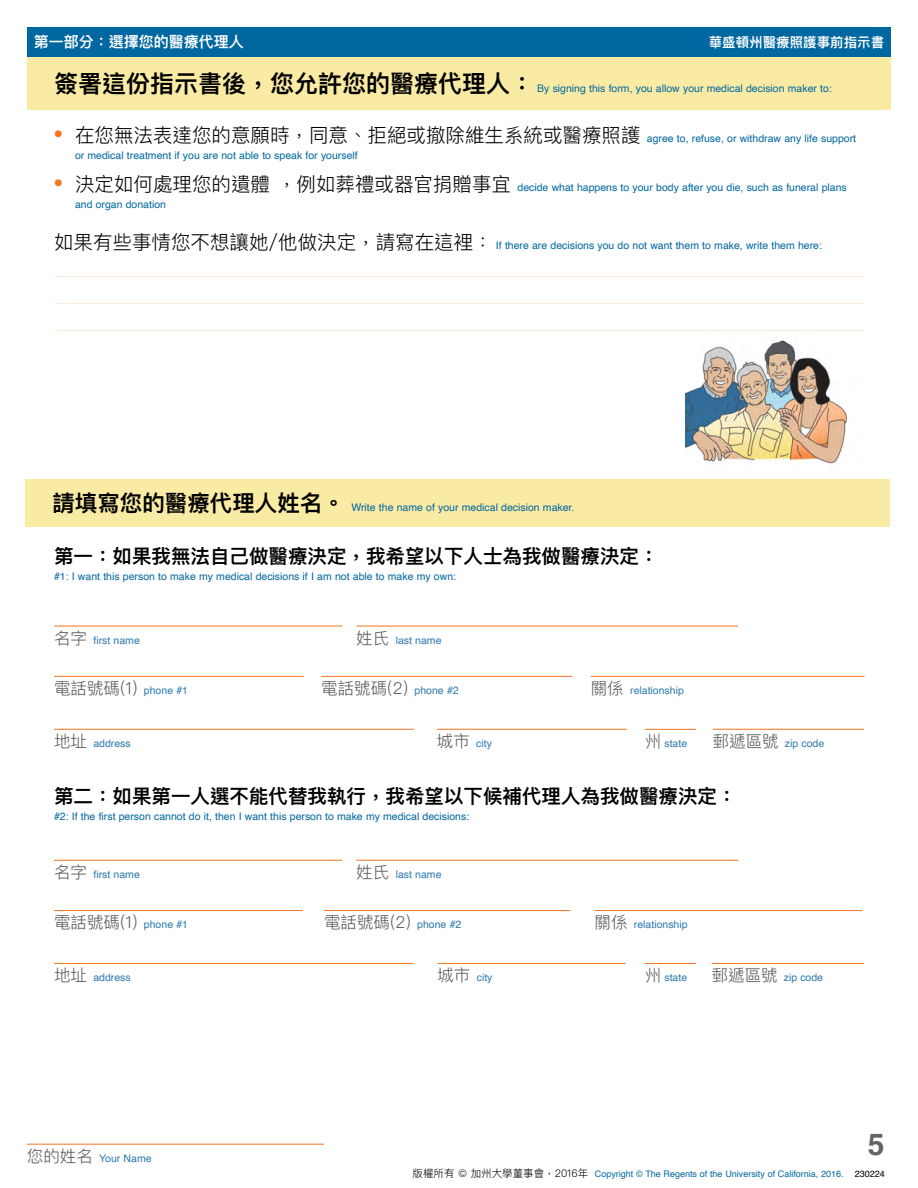
<style>
.page{position:relative;width:918px;height:1188px;background:#fff}
.page>*{position:absolute;margin:0;border:0;box-sizing:border-box;transform-origin:0 0}
.t1{font:700 30px "Helvetica";color:#636466}
.Instruction_1_-zh{font:600 24px "Ping Fang TC";color:#000}
.Title_4_-zh{font:600 19.5px "Ping Fang TC";color:#000}
.Response_Label_-zh{font:300 16.5px "Ping Fang TC";color:#58595b}
.t2{font:600 15px "Ping Fang TC";color:#fff}
.t3{font:600 13.5px "Ping Fang TC";color:#fff}
.Paragraph_1_-zh{font:10.5px/16.5px "Helvetica";color:#0067a0}
.Response_Label_-zh-2{font:10.5px "Helvetica";color:#2d7aad}
.Title_4_-zh-2{font:10.5px "Helvetica";color:#0067a0}
.Instruction_1_-zh-2{font:10.5px "Helvetica";color:#0067a0}
.Title_1_-zh{font:10.5px "Helvetica";color:#0067a0}
.t4{font:9px "Helvetica";color:#0067a0}
.s1{font-family:"Arial";font-weight:700;font-size:24px;color:#f47521}
.s2{font-family:"Ping Fang TC";font-weight:300;font-size:19.5px;color:#000}
.s3{font-family:"Ping Fang TC";font-weight:600;font-size:22.5px;color:#000}
.s4{font-family:"Ping Fang TC";font-weight:300;font-size:16.5px;color:#58595b}
.s5{font-family:"Helvetica";font-weight:400;font-size:10.5px;color:#2d7aad}
.s6{font-family:"Ping Fang TC";font-weight:300;font-size:10.5px;color:#000}
.s7{color:#000}
</style>
<div class="page">
<div style="left:27px;top:27px;width:864px;height:42px;background:#0067a0"></div>
<hr style="left:27px;top:1144px;width:297px;height:1px;background:#f47521">
<div style="left:27px;top:57px;width:864px;height:53px;background:#faeba4"></div>
<img style="left:685px;top:340px;width:162px;height:124px">
<hr style="left:54px;top:860px;width:288px;height:1px;background:#f47521">
<hr style="left:54px;top:626px;width:288px;height:1px;background:#f47521">
<hr style="left:54px;top:910px;width:249px;height:1px;background:#f47521">
<hr style="left:54px;top:676px;width:250px;height:1px;background:#f47521">
<hr style="left:54px;top:963px;width:360px;height:1px;background:#f47521">
<hr style="left:54px;top:729px;width:360px;height:1px;background:#f47521">
<hr style="left:324px;top:910px;width:246px;height:1px;background:#f47521">
<hr style="left:321px;top:676px;width:251px;height:1px;background:#f47521">
<hr style="left:437px;top:963px;width:189px;height:1px;background:#f47521">
<hr style="left:437px;top:729px;width:190px;height:1px;background:#f47521">
<hr style="left:645px;top:963px;width:51px;height:1px;background:#f47521">
<hr style="left:712px;top:963px;width:152px;height:1px;background:#f47521">
<hr style="left:713px;top:729px;width:151px;height:1px;background:#f47521">
<hr style="left:595px;top:910px;width:267px;height:1px;background:#f47521">
<hr style="left:591px;top:676px;width:274px;height:1px;background:#f47521">
<hr style="left:356px;top:860px;width:382px;height:1px;background:#f47521">
<hr style="left:356px;top:626px;width:382px;height:1px;background:#f47521">
<hr style="left:54px;top:276px;width:810px;height:1px;background:#feebdb">
<hr style="left:54px;top:303px;width:810px;height:1px;background:#feebdb">
<hr style="left:54px;top:330px;width:810px;height:1px;background:#feebdb">
<div style="left:25px;top:479px;width:865px;height:47px;background:#faeba4"></div>
<hr style="left:645px;top:729px;width:51px;height:1px;background:#f47521">
<h3 class="t2" style="left:34px;top:33px;width:211px">第一部分：選擇您的醫療代理人</h3>
<p class="t3" style="left:709px;top:34px;width:177px">華盛頓州醫療照護事前指示書</p>
<p class="Instruction_1_-zh" style="left:54px;top:69px;width:481px">簽署這份指示書後，您允許您的醫療代理人：</p>
<p class="Instruction_1_-zh-2" style="left:537px;top:81px;width:296px">By signing this form, you allow your medical decision maker to:</p>
<p class="Paragraph_1_-zh" style="left:75px;top:131px;width:783px;text-indent:-21px"><span class="s1">•</span> <span class="s2">在您無法表達您的意願時，同意、拒絕或撤除維生系統或醫療照護</span> agree to, refuse, or withdraw any life support or medical treatment if you are not able to speak for yourself</p>
<p class="Paragraph_1_-zh" style="left:75px;top:180px;width:773px;text-indent:-21px"><span class="s1">•</span> <span class="s2">決定如何處理您的遺體 ，例如葬禮或器官捐贈事宜</span> decide what happens to your body after you die, such as funeral plans and organ donation</p>
<p class="Paragraph_1_-zh" style="left:54px;top:238px;width:769px"><span class="s2">如果有些事情您不想讓她/他做決定，請寫在這裡：</span> If there are decisions you do not want them to make, write them here:</p>
<p class="Title_1_-zh" style="left:52px;top:499px;width:523px"><span class="s3">請填寫您的醫療代理人姓名。</span> Write the name of your medical decision maker.</p>
<p class="Title_4_-zh" style="left:54px;top:544px;width:606px">第一：如果我無法自己做醫療決定，我希望以下人士為我做醫療決定：</p>
<p class="Title_4_-zh-2" style="left:54px;top:568px;width:404px">#1: I want this person to make my medical decisions if I am not able to make my own:</p>
<p class="Response_Label_-zh-2" style="left:54px;top:632px;width:87px"><span class="s4">名字</span> first name</p>
<p class="Response_Label_-zh-2" style="left:356px;top:632px;width:87px"><span class="s4">姓氏</span> last name</p>
<p class="Response_Label_-zh" style="left:54px;top:678px;width:136px">電話號碼(1) <span class="s5">phone #1</span></p>
<p class="Response_Label_-zh" style="left:321px;top:678px;width:139px">電話號碼(2) <span class="s5">phone #2</span></p>
<p class="Response_Label_-zh-2" style="left:591px;top:682px;width:95px"><span class="s4">關係</span> relationship</p>
<p class="Response_Label_-zh-2" style="left:54px;top:735px;width:78px"><span class="s4">地址</span> address</p>
<p class="Response_Label_-zh-2" style="left:437px;top:735px;width:57px"><span class="s4">城市</span> city</p>
<p class="Response_Label_-zh-2" style="left:645px;top:735px;width:44px"><span class="s4">州</span> state</p>
<p class="Response_Label_-zh-2" style="left:713px;top:735px;width:113px"><span class="s4">郵遞區號</span> zip code</p>
<p class="Title_4_-zh" style="left:54px;top:784px;width:684px">第二：如果第一人選不能代替我執行，我希望以下候補代理人為我做醫療決定：</p>
<p class="Paragraph_1_-zh" style="left:54px;top:808px;width:417px">#2: If the first person cannot do it, then I want this person to make my medical decisions:</p>
<p class="Response_Label_-zh-2" style="left:54px;top:866px;width:87px"><span class="s4">名字</span> first name</p>
<p class="Response_Label_-zh-2" style="left:356px;top:866px;width:87px"><span class="s4">姓氏</span> last name</p>
<p class="Response_Label_-zh" style="left:54px;top:912px;width:136px">電話號碼(1) <span class="s5">phone #1</span></p>
<p class="Response_Label_-zh" style="left:324px;top:912px;width:139px">電話號碼(2) <span class="s5">phone #2</span></p>
<p class="Response_Label_-zh-2" style="left:595px;top:916px;width:95px"><span class="s4">關係</span> relationship</p>
<p class="Response_Label_-zh-2" style="left:54px;top:969px;width:78px"><span class="s4">地址</span> address</p>
<p class="Response_Label_-zh-2" style="left:437px;top:969px;width:57px"><span class="s4">城市</span> city</p>
<p class="Response_Label_-zh-2" style="left:645px;top:969px;width:44px"><span class="s4">州</span> state</p>
<p class="Response_Label_-zh-2" style="left:712px;top:969px;width:113px"><span class="s4">郵遞區號</span> zip code</p>
<p class="Response_Label_-zh-2" style="left:27px;top:1150px;width:126px"><span class="s4">您的姓名</span> Your Name</p>
<h1 class="t1" style="left:868px;top:1126px;width:18px">5</h1>
<p class="t4" style="left:413px;top:1167px;width:474px"><span class="s6">版權所有 © 加州大學董事會，2016年</span> Copyright © The Regents of the University of California, 2016. <span class="s7">230224</span></p>
</div>
